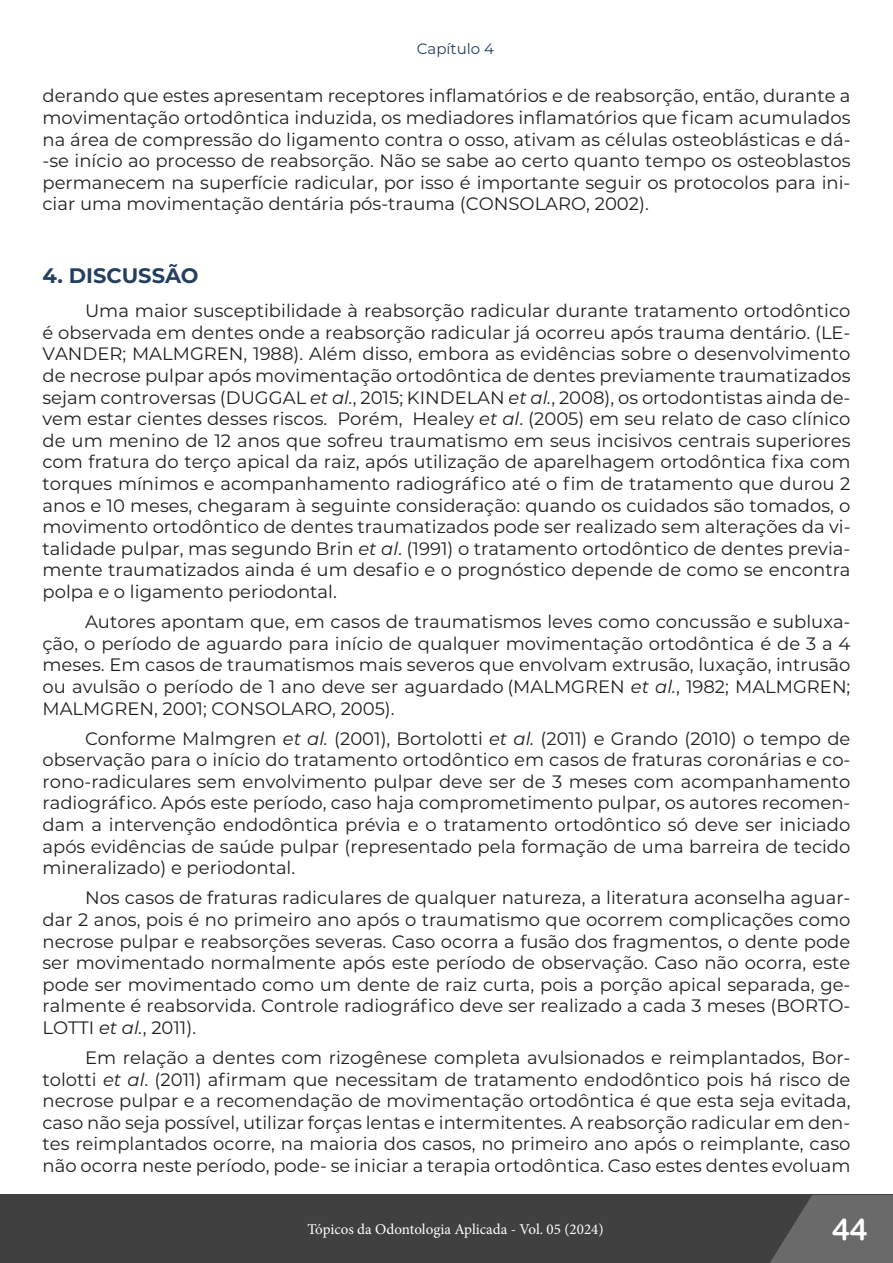
<style>
.page{position:relative;width:893px;height:1263px;background:#fff}
.page>*{position:absolute;margin:0;border:0;box-sizing:border-box;transform-origin:0 0}
.t1{font:30px "Arial Rounded MT Bold";color:#fff}
.t2{font:700 21px "Montserrat";color:#243f60}
.t3{font:18px/21.6px "Montserrat";color:#231f20;text-align:justify}
.t4{font:15px "Minion Pro";color:#fff}
.t5{font:15px "Montserrat";color:#243f60}
.s1{font-style:italic}
</style>
<div class="page">
<div style="left:0;top:1195px;width:893px;height:68px;background:#404040"></div>
<svg style="left:770px;top:1195px;width:123px;height:68px"></svg>
<p class="t5" style="left:417px;top:38px;width:79px">Capítulo 4</p>
<p class="t3" style="left:43px;top:85px;width:809px">derando que estes apresentam receptores inflamatórios e de reabsorção, então, durante a movimentação ortodôntica induzida, os mediadores inflamatórios que ficam acumulados na área de compressão do ligamento contra o osso, ativam as células osteoblásticas e dá--se início ao processo de reabsorção. Não se sabe ao certo quanto tempo os osteoblastos permanecem na superfície radicular, por isso é importante seguir os protocolos para ini&shy;ciar uma movimentação dentária pós-trauma (CONSOLARO, 2002).</p>
<p class="t2" style="left:43px;top:260px;width:158px">4. DISCUSSÃO</p>
<p class="t3" style="left:43px;top:299px;width:809px;text-indent:43px">Uma maior susceptibilidade à reabsorção radicular durante tratamento ortodôntico é observada em dentes onde a reabsorção radicular já ocorreu após trauma dentário. (LE-VANDER; MALMGREN, 1988). Além disso, embora as evidências sobre o desenvolvimento de necrose pulpar após movimentação ortodôntica de dentes previamente traumatizados sejam controversas (DUGGAL <span class="s1">et al.</span>, 2015; KINDELAN <span class="s1">et al.</span>, 2008), os ortodontistas ainda de&shy;vem estar cientes desses riscos. Porém, Healey <span class="s1">et al</span>. (2005) em seu relato de caso clínico de um menino de 12 anos que sofreu traumatismo em seus incisivos centrais superiores com fratura do terço apical da raiz, após utilização de aparelhagem ortodôntica fixa com torques mínimos e acompanhamento radiográfico até o fim de tratamento que durou 2 anos e 10 meses, chegaram à seguinte consideração: quando os cuidados são tomados, o movimento ortodôntico de dentes traumatizados pode ser realizado sem alterações da vi&shy;talidade pulpar, mas segundo Brin <span class="s1">et al</span>. (1991) o tratamento ortodôntico de dentes previa&shy;mente traumatizados ainda é um desafio e o prognóstico depende de como se encontra polpa e o ligamento periodontal.</p>
<p class="t3" style="left:43px;top:610px;width:809px;text-indent:43px">Autores apontam que, em casos de traumatismos leves como concussão e subluxa&shy;ção, o período de aguardo para início de qualquer movimentação ortodôntica é de 3 a 4 meses. Em casos de traumatismos mais severos que envolvam extrusão, luxação, intrusão ou avulsão o período de 1 ano deve ser aguardado (MALMGREN <span class="s1">et al.</span>, 1982; MALMGREN; MALMGREN, 2001; CONSOLARO, 2005).</p>
<p class="t3" style="left:43px;top:727px;width:809px;text-indent:43px">Conforme Malmgren <span class="s1">et al.</span> (2001), Bortolotti <span class="s1">et al.</span> (2011) e Grando (2010) o tempo de observação para o início do tratamento ortodôntico em casos de fraturas coronárias e co&shy;rono-radiculares sem envolvimento pulpar deve ser de 3 meses com acompanhamento radiográfico. Após este período, caso haja comprometimento pulpar, os autores recomen&shy;dam a intervenção endodôntica prévia e o tratamento ortodôntico só deve ser iniciado após evidências de saúde pulpar (representado pela formação de uma barreira de tecido mineralizado) e periodontal.</p>
<p class="t3" style="left:43px;top:886px;width:809px;text-indent:43px">Nos casos de fraturas radiculares de qualquer natureza, a literatura aconselha aguar&shy;dar 2 anos, pois é no primeiro ano após o traumatismo que ocorrem complicações como necrose pulpar e reabsorções severas. Caso ocorra a fusão dos fragmentos, o dente pode ser movimentado normalmente após este período de observação. Caso não ocorra, este pode ser movimentado como um dente de raiz curta, pois a porção apical separada, ge&shy;ralmente é reabsorvida. Controle radiográfico deve ser realizado a cada 3 meses (BORTO-LOTTI <span class="s1">et al.</span>, 2011).</p>
<p class="t3" style="left:43px;top:1046px;width:809px;text-indent:43px">Em relação a dentes com rizogênese completa avulsionados e reimplantados, Bor&shy;tolotti <span class="s1">et al</span>. (2011) afirmam que necessitam de tratamento endodôntico pois há risco de necrose pulpar e a recomendação de movimentação ortodôntica é que esta seja evitada, caso não seja possível, utilizar forças lentas e intermitentes. A reabsorção radicular em den&shy;tes reimplantados ocorre, na maioria dos casos, no primeiro ano após o reimplante, caso não ocorra neste período, pode- se iniciar a terapia ortodôntica. Caso estes dentes evoluam</p>
<p class="t4" style="left:307px;top:1219px;width:298px">Tópicos da Odontologia Aplicada - Vol. 05 (2024)</p>
<h1 class="t1" style="left:832px;top:1211px;width:37px">44</h1>
</div>
